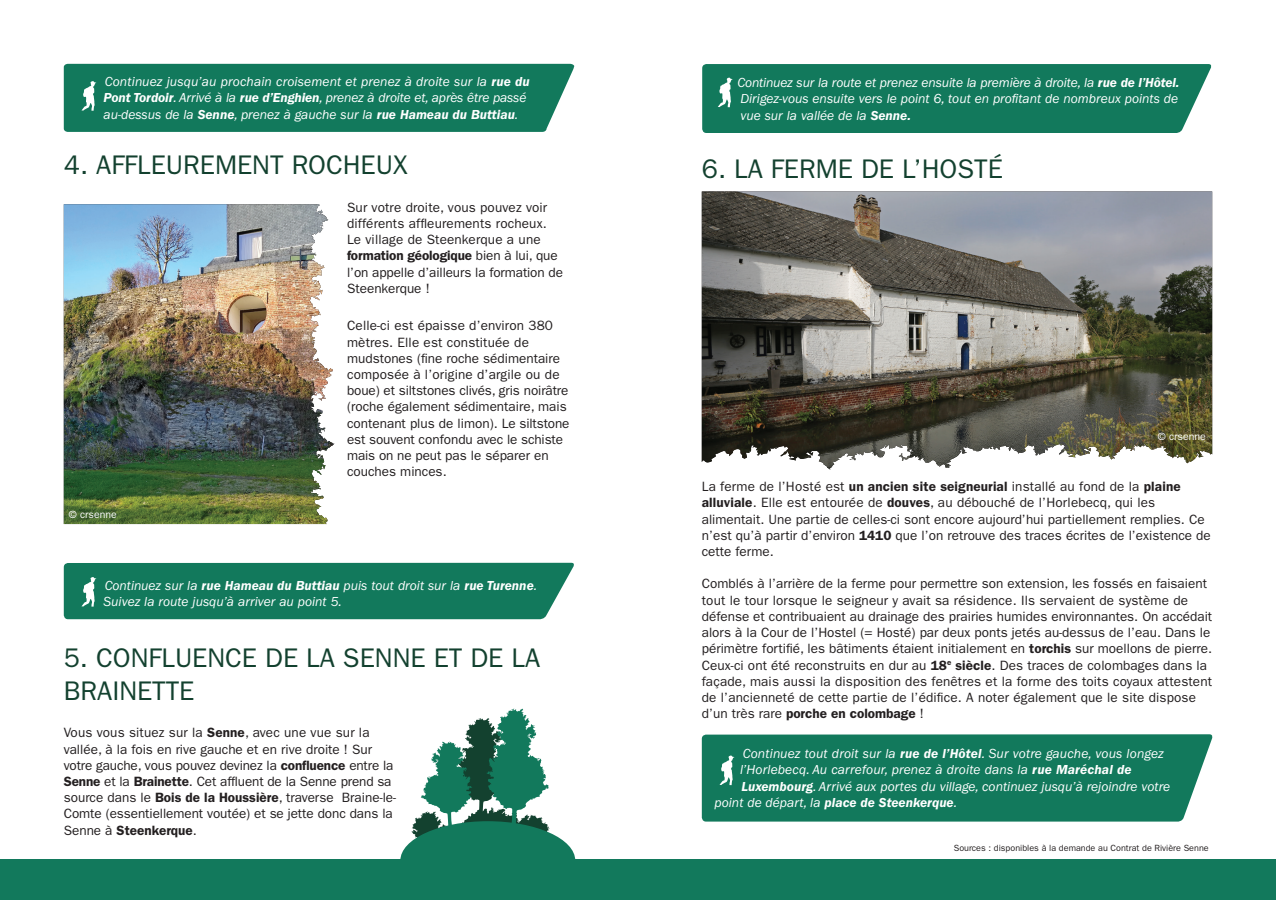
<style>
.page{position:relative;width:1276px;height:900px;background:#fff}
.page>*{position:absolute;margin:0;border:0;box-sizing:border-box;transform-origin:0 0}
.Titre{font:27px/32.4px "ITC Franklin Gothic Std";color:#13412f}
.Texte{font:13.5px/16.2px "ITC Franklin Gothic Std";color:#231f20}
.Titre-2{font:13.5px/16.2px "ITC Franklin Gothic Std";color:#231f20}
.Indication_Ballade{font:italic 13.5px/16.5px "ITC Franklin Gothic Std";color:#fff}
.Indication_Ballade-2{font:italic 600 13.5px "ITC Franklin Gothic Std";color:#fff}
.Infos{font:10.5px "ITC Franklin Gothic Std";color:#fff}
.Texte-2{font:9px "ITC Franklin Gothic Std";color:#231f20}
.s1{font-weight:600}
.s2{font-weight:400}
</style>
<div class="page">
<svg style="left:400px;top:708px;width:175px;height:151px"></svg>
<div style="left:64px;top:562px;width:510px;height:57px;background:#12795c"></div>
<div style="left:0;top:859px;width:1276px;height:40px;background:#12795c"></div>
<div style="left:64px;top:64px;width:510px;height:68px;background:#12795c"></div>
<svg style="left:706px;top:191px;width:506px;height:278px;background:#7c7b74"></svg>
<img style="left:702px;top:191px;width:117px;height:271px">
<img style="left:64px;top:204px;width:264px;height:320px">
<div style="left:702px;top:64px;width:510px;height:69px;background:#12795c"></div>
<div style="left:702px;top:734px;width:511px;height:87px;background:#12795c"></div>
<p class="Indication_Ballade" style="left:104px;top:73px;width:428px">Continuez jusqu’au prochain croisement et prenez à droite sur la <span class="s1">rue du<br>Pont Tordoir</span>. Arrivé à la <span class="s1">rue d’Enghien</span>, prenez à droite et, après être passé au-dessus de la <span class="s1">Senne</span>, prenez à gauche sur la <span class="s1">rue Hameau du Buttiau</span>.</p>
<p class="Titre" style="left:64px;top:149px;width:345px">4. AFFLEUREMENT ROCHEUX</p>
<p class="Titre-2" style="left:347px;top:199px;width:217px">Sur votre droite, vous pouvez voir différents affleurements rocheux.<br>Le village de Steenkerque a une <span class="s1">formation géologique</span> bien à lui, que l’on appelle d’ailleurs la formation de<br>Steenkerque !</p>
<p class="Titre-2" style="left:347px;top:317px;width:224px">Celle-ci est épaisse d’environ 380 mètres. Elle est constituée de mudstones (fine roche sédimentaire composée à l’origine d’argile ou de boue) et siltstones clivés, gris noirâtre (roche également sédimentaire, mais contenant plus de limon). Le siltstone est souvent confondu avec le schiste mais on ne peut pas le séparer en couches minces.</p>
<p class="Infos" style="left:69px;top:508px;width:49px">© crsenne</p>
<p class="Indication_Ballade" style="left:104px;top:577px;width:435px">Continuez sur la <span class="s1">rue Hameau du Buttiau</span> puis tout droit sur la <span class="s1">rue Turenne</span>.<br>Suivez la route jusqu’à arriver au point 5.</p>
<p class="Titre" style="left:64px;top:642px;width:478px">5. CONFLUENCE DE LA SENNE ET DE LA<br>BRAINETTE</p>
<p class="Titre-2" style="left:64px;top:724px;width:334px">Vous vous situez sur la <span class="s1">Senne</span>, avec une vue sur la vallée, à la fois en rive gauche et en rive droite ! Sur votre gauche, vous pouvez devinez la <span class="s1">confluence</span> entre la <span class="s1">Senne</span> et la <span class="s1">Brainette</span>. Cet affluent de la Senne prend sa source dans le <span class="s1">Bois de la Houssière</span>, traverse Braine-le-Comte (essentiellement voutée) et se jette donc dans la Senne à <span class="s1">Steenkerque</span>.</p>
<p class="Indication_Ballade" style="left:737px;top:74px;width:443px;text-align:justify">Continuez sur la route et prenez ensuite la première à droite, la <span class="s1">rue de l’Hôtel.<br></span>Dirigez-vous ensuite vers le point 6, tout en profitant de nombreux points de vue sur la vallée de la <span class="s1">Senne.</span></p>
<p class="Titre" style="left:702px;top:153px;width:302px">6. LA FERME DE L’HOSTÉ</p>
<p class="Infos" style="left:1158px;top:430px;width:49px">© crsenne</p>
<p class="Texte" style="left:702px;top:478px;width:510px">La ferme de l’Hosté est <span class="s1">un ancien site seigneurial</span> installé au fond de la <span class="s1">plaine alluviale</span>. Elle est entourée de <span class="s1">douves</span>, au débouché de l’Horlebecq, qui les alimentait. Une partie de celles-ci sont encore aujourd’hui partiellement remplies. Ce n’est qu’à partir d’environ <span class="s1">1410</span> que l’on retrouve des traces écrites de l’existence de cette ferme.</p>
<p class="Texte" style="left:702px;top:575px;width:512px">Comblés à l’arrière de la ferme pour permettre son extension, les fossés en faisaient tout le tour lorsque le seigneur y avait sa résidence. Ils servaient de système de défense et contribuaient au drainage des prairies humides environnantes. On accédait alors à la Cour de l’Hostel (= Hosté) par deux ponts jetés au-dessus de l’eau. Dans le périmètre fortifié, les bâtiments étaient initialement en <span class="s1">torchis</span> sur moellons de pierre.<br>Ceux-ci ont été reconstruits en dur au <span class="s1">18</span><sup>e</sup> <span class="s1">siècle</span>. Des traces de colombages dans la façade, mais aussi la disposition des fenêtres et la forme des toits coyaux attestent de l’ancienneté de cette partie de l’édifice. A noter également que le site dispose d’un très rare <span class="s1">porche en colombage</span> !</p>
<p class="Indication_Ballade" style="left:743px;top:745px;width:422px">Continuez tout droit sur la <span class="s1">rue de l’Hôtel</span>. Sur votre gauche, vous longez</p>
<p class="Indication_Ballade" style="left:740px;top:761px;width:393px">l’Horlebecq. Au carrefour, prenez à droite dans la <span class="s1">rue Maréchal de</span></p>
<p class="Indication_Ballade" style="left:741px;top:778px;width:430px"><span class="s1">Luxembourg</span>. Arrivé aux portes du village, continuez jusqu’à rejoindre votre</p>
<p class="Indication_Ballade-2" style="left:714px;top:795px;width:244px"><span class="s2">point de départ, la</span> place de Steenkerque<span class="s2">.</span></p>
<p class="Texte-2" style="left:954px;top:842px;width:256px">Sources : disponibles à la demande au Contrat de Rivière Senne</p>
</div>
